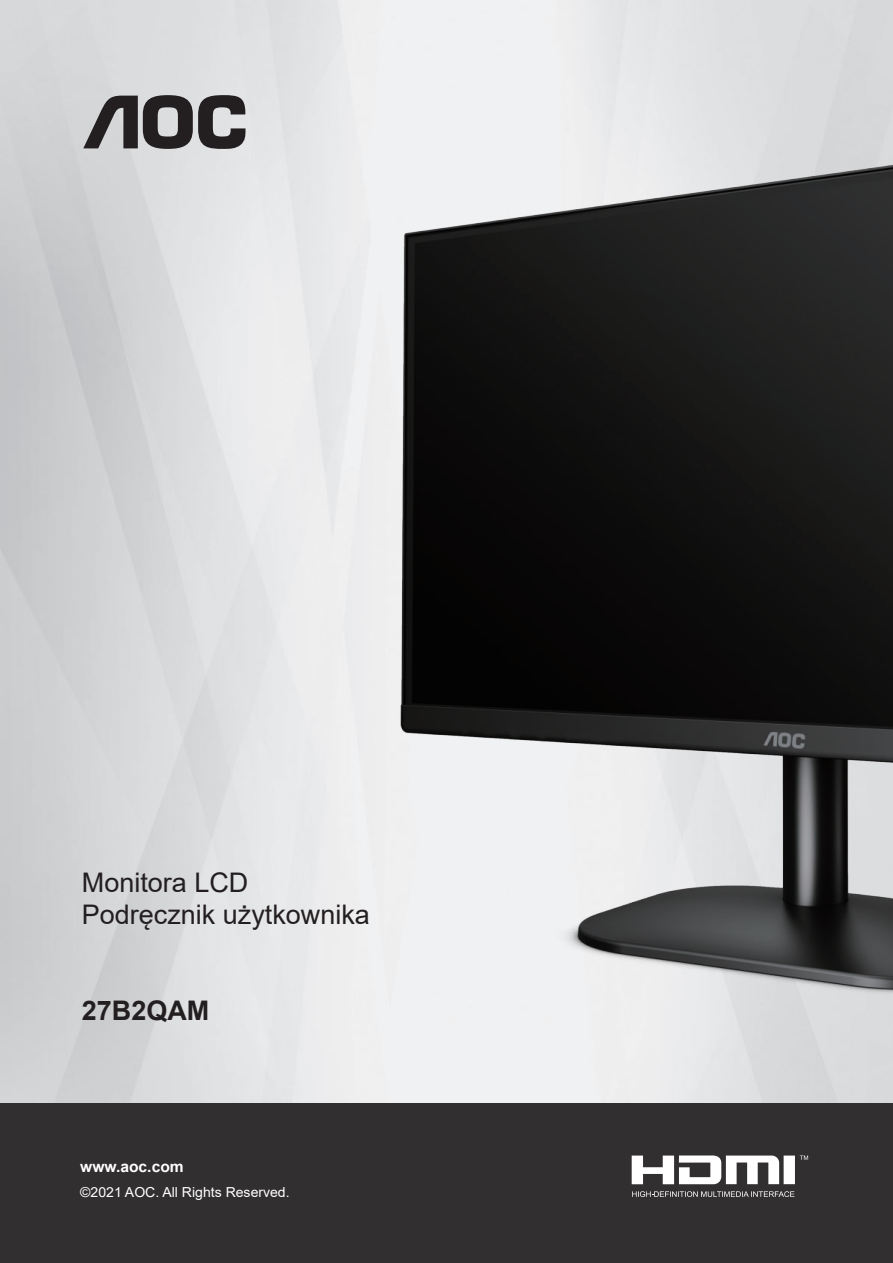
<style>
.page{position:relative;width:893px;height:1263px;background:#fff}
.page>*{position:absolute;margin:0;border:0;box-sizing:border-box;transform-origin:0 0}
.t1{font:27px/32.4px "Arial";color:#231f20}
.t2{font:700 27px "Arial";color:#231f20}
.t3{font:700 15.3px "Arial";color:#fff}
.t4{font:13.8px "Arial";color:#fff}
</style>
<div class="page">
<img style="left:0;top:0;width:893px;height:1104px">
<svg style="left:83px;top:95px;width:162px;height:54px;background:#716f70"></svg>
<div style="left:0;top:1104px;width:893px;height:159px;background:#312f30"></div>
<svg style="left:632px;top:1155px;width:176px;height:29px"></svg>
<svg style="left:632px;top:1191px;width:162px;height:6px"></svg>
<img style="left:382px;top:84px;width:511px;height:932px">
<p class="t1" style="left:82px;top:868px;width:290px">Monitora LCD<br>Podręcznik użytkownika</p>
<p class="t2" style="left:82px;top:1000px;width:129px">27B2QAM</p>
<p class="t3" style="left:80px;top:1158px;width:105px">www.aoc.com</p>
<p class="t4" style="left:80px;top:1187px;width:211px">©2021 AOC. All Rights Reserved.</p>
</div>
